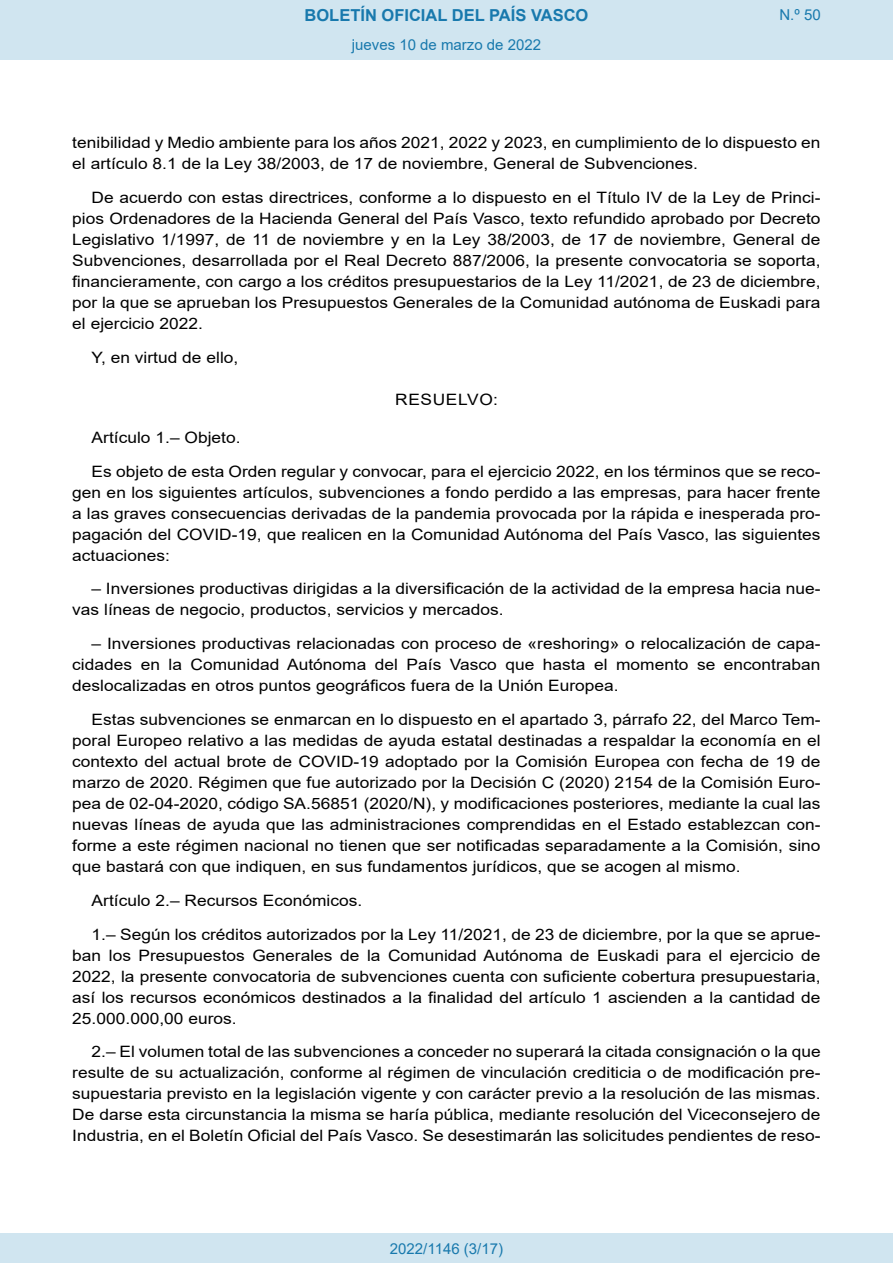
<style>
.page{position:relative;width:893px;height:1263px;background:#fff}
.page>*{position:absolute;margin:0;border:0;box-sizing:border-box;transform-origin:0 0}
.t1{font:700 16.5px "Arial";color:#1879ad}
.BOPVDetalle{font:15.6px/21px "Arial";color:#000;text-align:justify;scale:1.11 1}
.BOPVClave{font:15.6px "Arial";letter-spacing:.035em;color:#000;scale:1.11 1}
.Paginacion_Centro{font:15px "Arial";color:#1879ad}
</style>
<div class="page">
<div style="left:0;top:0;width:893px;height:60px;background:#d0e5f0"></div>
<div style="left:0;top:1233px;width:893px;height:30px;background:#d0e5f0"></div>
<p class="t1" style="left:305px;top:3px;width:285px">BOLETÍN OFICIAL DEL PAÍS VASCO</p>
<p class="Paginacion_Centro" style="left:352px;top:35px;width:191px">jueves 10 de marzo de 2022</p>
<p class="Paginacion_Centro" style="left:779px;top:5px;width:43px">N.º 50</p>
<p class="BOPVDetalle" style="left:72px;top:132px;width:676px">tenibilidad y Medio ambiente para los años 2021, 2022 y 2023, en cumplimiento de lo dispuesto en el artículo 8.1 de la Ley 38/2003, de 17 de noviembre, General de Subvenciones.</p>
<p class="BOPVDetalle" style="left:72px;top:187px;width:676px;text-indent:19px">De acuerdo con estas directrices, conforme a lo dispuesto en el Título IV de la Ley de Princi&shy;pios Ordenadores de la Hacienda General del País Vasco, texto refundido aprobado por Decreto Legislativo 1/1997, de 11 de noviembre y en la Ley 38/2003, de 17 de noviembre, General de Subvenciones, desarrollada por el Real Decreto 887/2006, la presente convocatoria se soporta, financieramente, con cargo a los créditos presupuestarios de la Ley 11/2021, de 23 de diciembre, por la que se aprueban los Presupuestos Generales de la Comunidad autónoma de Euskadi para el ejercicio 2022.</p>
<p class="BOPVDetalle" style="left:92px;top:347px;width:134px">Y, en virtud de ello,</p>
<p class="BOPVClave" style="left:395px;top:389px;width:94px">RESUELVO:</p>
<p class="BOPVDetalle" style="left:92px;top:427px;width:136px">Artículo 1.– Objeto.</p>
<p class="BOPVDetalle" style="left:72px;top:461px;width:676px;text-indent:19px">Es objeto de esta Orden regular y convocar, para el ejercicio 2022, en los términos que se reco&shy;gen en los siguientes artículos, subvenciones a fondo perdido a las empresas, para hacer frente a las graves consecuencias derivadas de la pandemia provocada por la rápida e inesperada pro&shy;pagación del COVID-19, que realicen en la Comunidad Autónoma del País Vasco, las siguientes actuaciones:</p>
<p class="BOPVDetalle" style="left:72px;top:578px;width:676px;text-indent:19px">– Inversiones productivas dirigidas a la diversificación de la actividad de la empresa hacia nue&shy;vas líneas de negocio, productos, servicios y mercados.</p>
<p class="BOPVDetalle" style="left:72px;top:633px;width:676px;text-indent:19px">– Inversiones productivas relacionadas con proceso de «reshoring» o relocalización de capa&shy;cidades en la Comunidad Autónoma del País Vasco que hasta el momento se encontraban deslocalizadas en otros puntos geográficos fuera de la Unión Europea.</p>
<p class="BOPVDetalle" style="left:72px;top:709px;width:676px;text-indent:19px">Estas subvenciones se enmarcan en lo dispuesto en el apartado 3, párrafo 22, del Marco Tem&shy;poral Europeo relativo a las medidas de ayuda estatal destinadas a respaldar la economía en el contexto del actual brote de COVID-19 adoptado por la Comisión Europea con fecha de 19 de marzo de 2020. Régimen que fue autorizado por la Decisión C (2020) 2154 de la Comisión Euro&shy;pea de 02-04-2020, código SA.56851 (2020/N), y modificaciones posteriores, mediante la cual las nuevas líneas de ayuda que las administraciones comprendidas en el Estado establezcan con&shy;forme a este régimen nacional no tienen que ser notificadas separadamente a la Comisión, sino que bastará con que indiquen, en sus fundamentos jurídicos, que se acogen al mismo.</p>
<p class="BOPVDetalle" style="left:92px;top:890px;width:245px">Artículo 2.– Recursos Económicos.</p>
<p class="BOPVDetalle" style="left:72px;top:923px;width:676px;text-indent:19px">1.– Según los créditos autorizados por la Ley 11/2021, de 23 de diciembre, por la que se aprue&shy;ban los Presupuestos Generales de la Comunidad Autónoma de Euskadi para el ejercicio de 2022, la presente convocatoria de subvenciones cuenta con suficiente cobertura presupuestaria, así los recursos económicos destinados a la finalidad del artículo 1 ascienden a la cantidad de 25.000.000,00 euros.</p>
<p class="BOPVDetalle" style="left:72px;top:1041px;width:676px;text-indent:19px">2.– El volumen total de las subvenciones a conceder no superará la citada consignación o la que resulte de su actualización, conforme al régimen de vinculación crediticia o de modificación pre&shy;supuestaria previsto en la legislación vigente y con carácter previo a la resolución de las mismas.<br>De darse esta circunstancia la misma se haría pública, mediante resolución del Viceconsejero de Industria, en el Boletín Oficial del País Vasco. Se desestimarán las solicitudes pendientes de reso-</p>
<p class="Paginacion_Centro" style="left:390px;top:1238px;width:115px">2022/1146 (3/17)</p>
</div>
